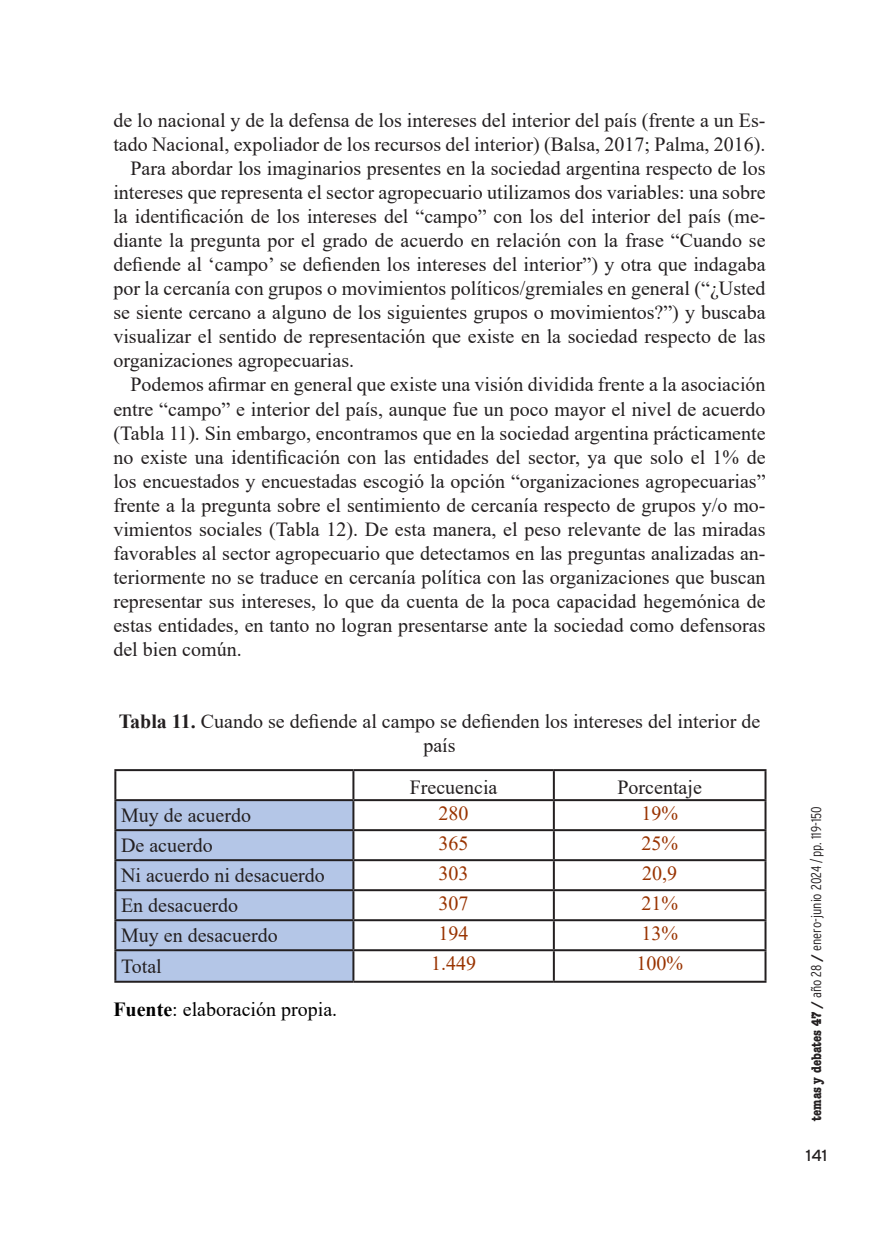
<style>
.page{position:relative;width:879px;height:1248px;background:#fff}
.page>*{position:absolute;margin:0;border:0;box-sizing:border-box;transform-origin:0 0}
.t1{font:20px/24px "Times New Roman";color:#231f20;text-align:justify}
.t2{font:20px "Times New Roman";color:#930}
.t3{font:20px "Times New Roman";color:#000}
.t4{font:16px "Interstate";color:#231f20}
.t5{font:300 condensed 14px "Interstate";color:#231f20}
.s1{font-weight:700}
.s2{font-family:"American Typewriter LT";font-weight:700}
</style>
<div class="page">
<div style="left:116px;top:801px;width:236px;height:179px;background:#b4c6e7"></div>
<hr style="left:114px;top:769px;width:239px;height:2px;background:#231f20">
<hr style="left:114px;top:771px;width:2px;height:28px;background:#231f20">
<hr style="left:353px;top:769px;width:201px;height:2px;background:#231f20">
<hr style="left:352px;top:771px;width:2px;height:28px;background:#231f20">
<hr style="left:554px;top:769px;width:212px;height:2px;background:#231f20">
<hr style="left:553px;top:771px;width:2px;height:28px;background:#231f20">
<hr style="left:764px;top:771px;width:2px;height:28px;background:#231f20">
<hr style="left:114px;top:799px;width:239px;height:2px;background:#231f20">
<hr style="left:114px;top:801px;width:2px;height:28px;background:#231f20">
<hr style="left:353px;top:799px;width:201px;height:2px;background:#231f20">
<hr style="left:352px;top:801px;width:2px;height:28px;background:#231f20">
<hr style="left:554px;top:799px;width:212px;height:2px;background:#231f20">
<hr style="left:553px;top:801px;width:2px;height:28px;background:#231f20">
<hr style="left:764px;top:801px;width:2px;height:28px;background:#231f20">
<hr style="left:114px;top:829px;width:239px;height:2px;background:#231f20">
<hr style="left:114px;top:831px;width:2px;height:28px;background:#231f20">
<hr style="left:353px;top:829px;width:201px;height:2px;background:#231f20">
<hr style="left:352px;top:831px;width:2px;height:28px;background:#231f20">
<hr style="left:554px;top:829px;width:212px;height:2px;background:#231f20">
<hr style="left:553px;top:831px;width:2px;height:28px;background:#231f20">
<hr style="left:764px;top:831px;width:2px;height:28px;background:#231f20">
<hr style="left:114px;top:859px;width:239px;height:2px;background:#231f20">
<hr style="left:114px;top:861px;width:2px;height:28px;background:#231f20">
<hr style="left:353px;top:859px;width:201px;height:2px;background:#231f20">
<hr style="left:352px;top:861px;width:2px;height:28px;background:#231f20">
<hr style="left:554px;top:859px;width:212px;height:2px;background:#231f20">
<hr style="left:553px;top:861px;width:2px;height:28px;background:#231f20">
<hr style="left:764px;top:861px;width:2px;height:28px;background:#231f20">
<hr style="left:114px;top:889px;width:239px;height:2px;background:#231f20">
<hr style="left:114px;top:891px;width:2px;height:28px;background:#231f20">
<hr style="left:353px;top:889px;width:201px;height:2px;background:#231f20">
<hr style="left:352px;top:891px;width:2px;height:28px;background:#231f20">
<hr style="left:554px;top:889px;width:212px;height:2px;background:#231f20">
<hr style="left:553px;top:891px;width:2px;height:28px;background:#231f20">
<hr style="left:764px;top:891px;width:2px;height:28px;background:#231f20">
<hr style="left:114px;top:919px;width:239px;height:2px;background:#231f20">
<hr style="left:114px;top:921px;width:2px;height:28px;background:#231f20">
<hr style="left:353px;top:919px;width:201px;height:2px;background:#231f20">
<hr style="left:352px;top:921px;width:2px;height:28px;background:#231f20">
<hr style="left:554px;top:919px;width:212px;height:2px;background:#231f20">
<hr style="left:553px;top:921px;width:2px;height:28px;background:#231f20">
<hr style="left:764px;top:921px;width:2px;height:28px;background:#231f20">
<hr style="left:114px;top:949px;width:239px;height:2px;background:#231f20">
<hr style="left:114px;top:951px;width:2px;height:29px;background:#231f20">
<hr style="left:353px;top:949px;width:201px;height:2px;background:#231f20">
<hr style="left:352px;top:951px;width:2px;height:29px;background:#231f20">
<hr style="left:554px;top:949px;width:212px;height:2px;background:#231f20">
<hr style="left:553px;top:951px;width:2px;height:29px;background:#231f20">
<hr style="left:764px;top:951px;width:2px;height:29px;background:#231f20">
<hr style="left:114px;top:980px;width:239px;height:2px;background:#231f20">
<hr style="left:353px;top:980px;width:201px;height:2px;background:#231f20">
<hr style="left:554px;top:980px;width:212px;height:2px;background:#231f20">
<p class="t1" style="left:113px;top:108px;width:653px">de lo nacional y de la defensa de los intereses del interior del país (frente a un Es&shy;tado Nacional, expoliador de los recursos del interior) (Balsa, 2017; Palma, 2016).</p>
<p class="t1" style="left:113px;top:156px;width:654px;text-indent:17px">Para abordar los imaginarios presentes en la sociedad argentina respecto de los intereses que representa el sector agropecuario utilizamos dos variables: una sobre la identificación de los intereses del “campo” con los del interior del país (me&shy;diante la pregunta por el grado de acuerdo en relación con la frase “Cuando se defiende al ‘campo’ se defienden los intereses del interior”) y otra que indagaba por la cercanía con grupos o movimientos políticos/gremiales en general (“¿Usted se siente cercano a alguno de los siguientes grupos o movimientos?”) y buscaba visualizar el sentido de representación que existe en la sociedad respecto de las organizaciones agropecuarias.</p>
<p class="t1" style="left:113px;top:372px;width:654px;text-indent:17px">Podemos afirmar en general que existe una visión dividida frente a la asociación entre “campo” e interior del país, aunque fue un poco mayor el nivel de acuerdo (Tabla 11). Sin embargo, encontramos que en la sociedad argentina prácticamente no existe una identificación con las entidades del sector, ya que solo el 1% de los encuestados y encuestadas escogió la opción “organizaciones agropecuarias” frente a la pregunta sobre el sentimiento de cercanía respecto de grupos y/o mo&shy;vimientos sociales (Tabla 12). De esta manera, el peso relevante de las miradas favorables al sector agropecuario que detectamos en las preguntas analizadas an&shy;teriormente no se traduce en cercanía política con las organizaciones que buscan representar sus intereses, lo que da cuenta de la poca capacidad hegemónica de estas entidades, en tanto no logran presentarse ante la sociedad como defensoras del bien común.</p>
<p class="t1" style="left:119px;top:708px;width:643px;text-align:center"><span class="s1">Tabla 11.</span> Cuando se defiende al campo se defienden los intereses del interior de país</p>
<p class="t1" style="left:410px;top:775px;width:89px">Frecuencia</p>
<p class="t1" style="left:617px;top:775px;width:86px">Porcentaje</p>
<p class="t1" style="left:121px;top:802px;width:131px">Muy de acuerdo</p>
<p class="t2" style="left:439px;top:798px;width:31px">280</p>
<p class="t2" style="left:641px;top:798px;width:38px">19%</p>
<p class="t1" style="left:121px;top:832px;width:93px">De acuerdo</p>
<p class="t2" style="left:439px;top:828px;width:31px">365</p>
<p class="t2" style="left:641px;top:828px;width:38px">25%</p>
<p class="t1" style="left:121px;top:862px;width:205px">Ni acuerdo ni desacuerdo</p>
<p class="t2" style="left:439px;top:858px;width:31px">303</p>
<p class="t2" style="left:642px;top:858px;width:36px">20,9</p>
<p class="t1" style="left:121px;top:892px;width:119px">En desacuerdo</p>
<p class="t2" style="left:439px;top:888px;width:31px">307</p>
<p class="t2" style="left:641px;top:888px;width:38px">21%</p>
<p class="t1" style="left:121px;top:922px;width:158px">Muy en desacuerdo</p>
<p class="t2" style="left:439px;top:918px;width:31px">194</p>
<p class="t2" style="left:641px;top:918px;width:38px">13%</p>
<p class="t1" style="left:121px;top:953px;width:42px">Total</p>
<p class="t2" style="left:431px;top:948px;width:46px">1.449</p>
<p class="t2" style="left:636px;top:948px;width:48px">100%</p>
<p class="t3" style="left:113px;top:994px;width:225px"><span class="s1">Fuente</span>: elaboración propia.</p>
<p class="t5" style="left:808px;top:1120px;width:316px;rotate:-90deg"><span class="s2">temas y debates 47 /</span> año 28 <span class="s2">/</span> enero-junio 2024 /pp. 119-150</p>
<p class="t4" style="left:806px;top:1145px;width:23px">141</p>
</div>
